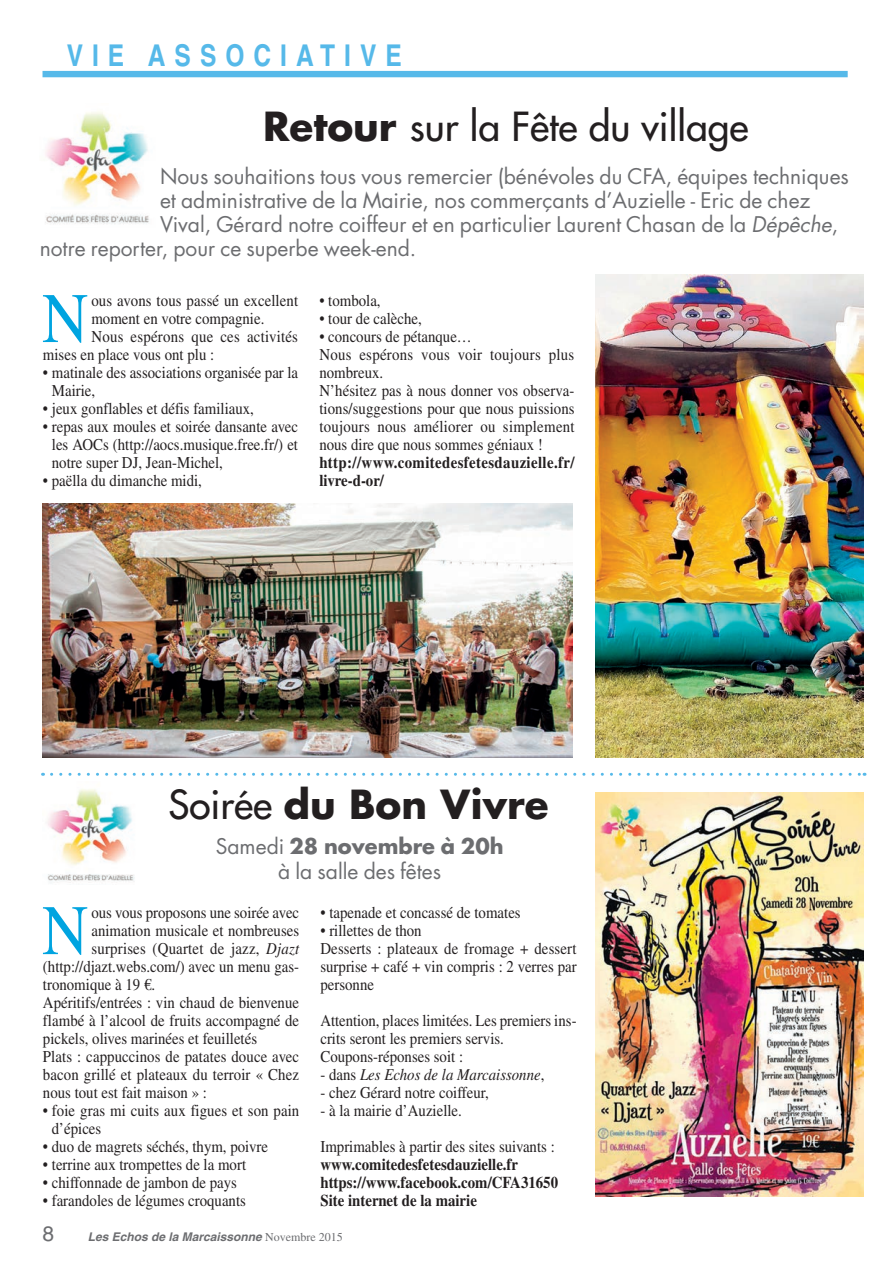
<style>
.page{position:relative;width:893px;height:1263px;background:#fff}
.page>*{position:absolute;margin:0;border:0;box-sizing:border-box;transform-origin:0 0}
.t1{font:70.95px "Times";color:#00a4e0;scale:.9 1}
.t2{font:39px "Futura";color:#231f20}
.t3{font:700 39px "Futura";color:#231f20}
.t4{font:700 condensed 30px "Helvetica";letter-spacing:.3em;color:#56b9e9}
.t5{font:21px/24px "Futura";color:#6c6d70;text-align:center}
.t6{font:21px "Helvetica";color:#6c6d70}
.t7{font:16.5px/18px "Times";color:#231f20;scale:.9 1}
.t8{font:700 16.5px/18px "Times";color:#231f20;scale:.9 1}
.t9{font:700 16.5px/18px "Times";letter-spacing:.025em;color:#231f20;scale:.9 1}
.t10{font:italic 16.5px "Times";color:#231f20;scale:.9 1}
.t11{font:italic 700 12px "Helvetica";color:#6c6d70}
.s1{font-weight:700}
.s2{font-style:italic}
.s3{font-weight:400}
.s4{font-style:normal}
.s5{font-family:"Times";font-weight:400;font-style:normal}
</style>
<div class="page">
<img style="left:45px;top:111px;width:104px;height:113px">
<div style="left:43px;top:71px;width:805px;height:6px;background:#56b9e9"></div>
<img style="left:596px;top:274px;width:268px;height:483px">
<img style="left:43px;top:504px;width:530px;height:253px">
<img style="left:596px;top:792px;width:268px;height:404px">
<svg style="left:52px;top:773px;width:813px;height:3px"></svg>
<img style="left:47px;top:789px;width:88px;height:94px">
<h3 class="t4" style="left:67px;top:37px;width:337px">VIE ASSOCIATIVE</h3>
<h2 class="t2" style="left:263px;top:101px;width:487px"><span class="s1">Retour</span> sur la Fête du village</h2>
<p class="t5" style="left:160px;top:165px;width:690px">Nous souhaitions tous vous remercier (bénévoles du CFA, équipes techniques</p>
<p class="t5" style="left:160px;top:189px;width:652px">et administrative de la Mairie, nos commerçants d’Auzielle - Eric de chez</p>
<p class="t5" style="left:160px;top:213px;width:680px">Vival, Gérard notre coiffeur et en particulier Laurent Chasan de la <span class="s2">Dépêche</span>,</p>
<p class="t5" style="left:40px;top:237px;width:378px">notre reporter, pour ce superbe week-end.</p>
<h1 class="t1" style="left:42px;top:278px;width:53px">N</h1>
<p class="t7" style="left:91px;top:291px;width:231px">ous avons tous passé un excellent</p>
<p class="t7" style="left:91px;top:309px;width:194px">moment en votre compagnie.</p>
<p class="t7" style="left:91px;top:327px;width:231px">Nous espérons que ces activités</p>
<p class="t7" style="left:43px;top:345px;width:192px">mises en place vous ont plu :</p>
<p class="t7" style="left:52px;top:363px;width:275px;text-indent:-9px">• matinale des associations organisée par la<br>Mairie,</p>
<p class="t7" style="left:43px;top:399px;width:236px">• jeux gonflables et défis familiaux,</p>
<p class="t7" style="left:52px;top:417px;width:275px;text-align:justify;text-indent:-9px">• repas aux moules et soirée dansante avec les AOCs (http://aocs.musique.free.fr/) et notre super DJ, Jean-Michel,</p>
<p class="t7" style="left:43px;top:471px;width:178px">• paëlla du dimanche midi,</p>
<p class="t7" style="left:319px;top:291px;width:70px">• tombola,</p>
<p class="t7" style="left:319px;top:309px;width:115px">• tour de calèche,</p>
<p class="t7" style="left:319px;top:327px;width:285px">• concours de pétanque…<br>Nous espérons vous voir toujours plus nombreux.<br>N’hésitez pas à nous donner vos observa&shy;tions/suggestions pour que nous puissions toujours nous améliorer ou simplement nous dire que nous sommes géniaux !</p>
<p class="t9" style="left:319px;top:453px;width:285px">http://www.comitedesfetesdauzielle.fr/ livre-d-or/</p>
<h2 class="t3" style="left:168px;top:778px;width:381px"><span class="s3">Soirée</span> du Bon Vivre</h2>
<p class="t5" style="left:216px;top:835px;width:289px">Samedi <span class="s1">28 novembre à 20h </span>à la salle des fêtes</p>
<h1 class="t1" style="left:42px;top:890px;width:53px">N</h1>
<p class="t7" style="left:91px;top:903px;width:232px">ous vous proposons une soirée avec</p>
<p class="t7" style="left:91px;top:921px;width:232px">animation musicale et nombreuses</p>
<p class="t7" style="left:91px;top:939px;width:232px">surprises (Quartet de jazz, <span class="s2">Djazt</span></p>
<p class="t7" style="left:43px;top:957px;width:286px">(http://djazt.webs.com/) avec un menu gas-</p>
<p class="t7" style="left:43px;top:975px;width:126px">tronomique à 19 €.</p>
<p class="t7" style="left:43px;top:993px;width:286px">Apéritifs/entrées : vin chaud de bienvenue</p>
<p class="t7" style="left:43px;top:1011px;width:286px">flambé à l’alcool de fruits accompagné de</p>
<p class="t7" style="left:43px;top:1029px;width:239px">pickels, olives marinées et feuilletés</p>
<p class="t7" style="left:43px;top:1047px;width:286px">Plats : cappuccinos de patates douce avec</p>
<p class="t7" style="left:43px;top:1065px;width:286px">bacon grillé et plateaux du terroir « Chez</p>
<p class="t7" style="left:43px;top:1083px;width:184px">nous tout est fait maison » :</p>
<p class="t7" style="left:52px;top:1101px;width:276px;text-indent:-9px">• foie gras mi cuits aux figues et son pain d’épices</p>
<p class="t7" style="left:43px;top:1137px;width:251px">• duo de magrets séchés, thym, poivre</p>
<p class="t7" style="left:43px;top:1155px;width:227px">• terrine aux trompettes de la mort</p>
<p class="t7" style="left:43px;top:1173px;width:217px">• chiffonnade de jambon de pays</p>
<p class="t7" style="left:43px;top:1191px;width:227px">• farandoles de légumes croquants</p>
<p class="t7" style="left:320px;top:903px;width:224px">• tapenade et concassé de tomates</p>
<p class="t7" style="left:320px;top:921px;width:286px">• rillettes de thon<br>Desserts : plateaux de fromage + dessert surprise + café + vin compris : 2 verres par personne</p>
<p class="t7" style="left:320px;top:1011px;width:286px">Attention, places limitées. Les premiers ins&shy;crits seront les premiers servis.<br>Coupons-réponses soit :</p>
<p class="t10" style="left:320px;top:1065px;width:250px"><span class="s4">- dans</span> Les Echos de la Marcaissonne<span class="s4">,</span></p>
<p class="t7" style="left:320px;top:1083px;width:189px">- chez Gérard notre coiffeur,</p>
<p class="t7" style="left:320px;top:1092px;width:262px;line-height:36px">- à la mairie d’Auzielle.<br>Imprimables à partir des sites suivants :</p>
<p class="t8" style="left:320px;top:1155px;width:266px">www.comitedesfetesdauzielle.fr https://www.facebook.com/CFA31650<br>Site internet de la mairie</p>
<p class="t6" style="left:43px;top:1221px;width:13px">8</p>
<p class="t11" style="left:88px;top:1229px;width:257px">Les Echos de la Marcaissonne <span class="s5">Novembre 2015</span></p>
</div>
